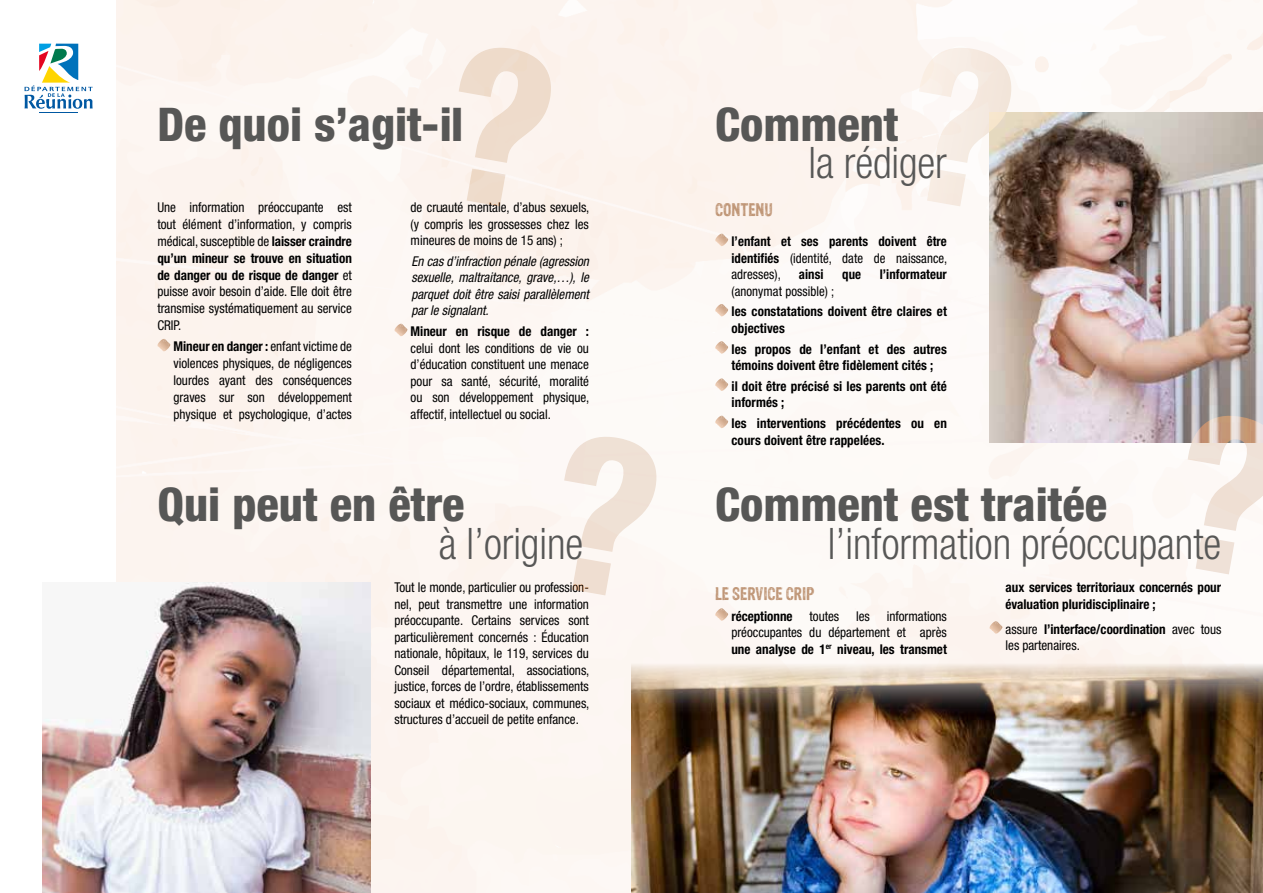
<style>
.page{position:relative;width:1263px;height:893px;background:#fff}
.page>*{position:absolute;margin:0;border:0;box-sizing:border-box;transform-origin:0 0}
.t1{font:800 condensed 46.5px "Helvetica Neue LT Pro";color:#575756}
.t2{font:300 condensed 43.5px "Helvetica Neue LT Pro";color:#575756;scale:.96 1}
.t3{font:15px "Sans Culottes";color:#c09778}
.t4{font:condensed 13.5px/16.5px "Helvetica Neue LT Pro";color:#000;text-align:justify}
.t5{font:700 condensed 13.5px/16.5px "Helvetica Neue LT Pro";letter-spacing:.005em;color:#000}
.t6{font:italic condensed 13.5px/16.5px "Helvetica Neue LT Pro";color:#000;text-align:justify}
.t7{font:700 condensed 13.5px/16.5px "Helvetica Neue LT Pro";letter-spacing:.005em;color:#000;text-align:justify;scale:.95 1}
.t8{font:condensed 13.5px "Helvetica Neue LT Pro";color:#000;scale:.95 1}
.s1{font-weight:700}
.s2{font-weight:400}
</style>
<div class="page">
<div style="left:117px;top:0;width:1146px;height:893px;background:#fdf6f3"></div>
<svg style="left:715px;top:234px;width:13px;height:12px"></svg>
<svg style="left:715px;top:304px;width:13px;height:12px"></svg>
<svg style="left:715px;top:341px;width:13px;height:13px"></svg>
<svg style="left:715px;top:378px;width:13px;height:13px"></svg>
<svg style="left:715px;top:416px;width:13px;height:12px"></svg>
<svg style="left:157px;top:339px;width:13px;height:12px"></svg>
<svg style="left:394px;top:324px;width:13px;height:12px"></svg>
<hr style="left:39px;top:112px;width:39px;height:1px;background:#0058a2">
<svg style="left:39px;top:43px;width:40px;height:1px"></svg>
<svg style="left:24px;top:44px;width:69px;height:65px"></svg>
<img style="left:43px;top:583px;width:327px;height:310px">
<img style="left:989px;top:113px;width:274px;height:329px">
<img style="left:631px;top:653px;width:632px;height:240px">
<svg style="left:715px;top:608px;width:13px;height:13px"></svg>
<svg style="left:989px;top:621px;width:13px;height:13px"></svg>
<div style="left:546px;top:430px;width:117px;height:171px;background:#fdf8f6"></div>
<svg style="left:900px;top:41px;width:118px;height:171px"></svg>
<svg style="left:1169px;top:409px;width:94px;height:171px"></svg>
<div style="left:440px;top:41px;width:117px;height:171px;background:#fcf3ee"></div>
<h1 class="t1" style="left:157px;top:96px;width:307px">De quoi s’agit-il</h1>
<p class="t4" style="left:157px;top:199px;width:196px;line-height:17px">Une information préoccupante est tout élément d’information, y compris médical, susceptible de <span class="s1">laisser craindre qu’un mineur se trouve en situation de danger ou de risque de danger</span> et puisse avoir besoin d’aide. Elle doit être transmise systématiquement au service CRIP.</p>
<p class="t4" style="left:174px;top:338px;width:180px;line-height:17px"><span class="s1">Mineur en danger :</span> enfant victime de violences physiques, de négligences lourdes ayant des conséquences graves sur son développement physique et psychologique, d’actes</p>
<p class="t4" style="left:411px;top:199px;width:180px">de cruauté mentale, d’abus sexuels, (y compris les grossesses chez les mineures de moins de 15 ans) ;</p>
<p class="t6" style="left:411px;top:253px;width:179px">En cas d’infraction pénale (agression sexuelle, maltraitance, grave,…), le parquet doit être saisi parallèlement par le signalant.</p>
<p class="t5" style="left:411px;top:323px;width:180px">Mineur en risque de danger :</p>
<p class="t4" style="left:411px;top:340px;width:180px">celui dont les conditions de vie ou d’éducation constituent une menace pour sa santé, sécurité, moralité ou son développement physique, affectif, intellectuel ou social.</p>
<h1 class="t1" style="left:157px;top:476px;width:308px">Qui peut en être</h1>
<h2 class="t2" style="left:439px;top:518px;width:152px">à l’origine</h2>
<p class="t4" style="left:394px;top:579px;width:197px">Tout le monde, particulier ou profession&shy;nel, peut transmettre une information préoccupante. Certains services sont particulièrement concernés : Éducation nationale, hôpitaux, le 119, services du Conseil départemental, associations, justice, forces de l’ordre, établissements sociaux et médico-sociaux, communes, structures d’accueil de petite enfance.</p>
<h1 class="t1" style="left:715px;top:96px;width:185px">Comment</h1>
<h2 class="t2" style="left:808px;top:138px;width:146px">la rédiger</h2>
<p class="t3" style="left:715px;top:199px;width:59px">CONTENU</p>
<p class="t7" style="left:731px;top:233px;width:229px">l’enfant et ses parents doivent être identifiés <span class="s2">(identité, date de naissance, adresses),</span></p>
<p class="t7" style="left:799px;top:266px;width:27px">ainsi</p>
<p class="t7" style="left:842px;top:266px;width:21px">que</p>
<p class="t7" style="left:880px;top:266px;width:72px">l’informateur</p>
<p class="t8" style="left:731px;top:283px;width:110px">(anonymat possible) ;</p>
<p class="t5" style="left:731px;top:303px;width:217px">les constatations doivent être claires et objectives</p>
<p class="t5" style="left:731px;top:341px;width:217px">les propos de l’enfant et des autres témoins doivent être fidèlement cités ;</p>
<p class="t5" style="left:731px;top:378px;width:217px">il doit être précisé si les parents ont été informés ;</p>
<p class="t5" style="left:731px;top:415px;width:217px">les interventions précédentes ou en cours doivent être rappelées.</p>
<h1 class="t1" style="left:715px;top:476px;width:394px">Comment est traitée</h1>
<h2 class="t2" style="left:828px;top:518px;width:411px">l’information préoccupante</h2>
<p class="t3" style="left:715px;top:583px;width:101px">LE SERVICE CRIP</p>
<p class="t4" style="left:731px;top:608px;width:217px"><span class="s1">réceptionne</span> toutes les informations préoccupantes du département et après <span class="s1">une analyse de 1</span><sup>er</sup> <span class="s1">niveau, les transmet</span></p>
<p class="t5" style="left:1005px;top:579px;width:217px">aux services territoriaux concernés pour évaluation pluridisciplinaire ;</p>
<p class="t4" style="left:1005px;top:620px;width:217px">assure <span class="s1">l’interface/coordination</span> avec tous les partenaires.</p>
</div>
